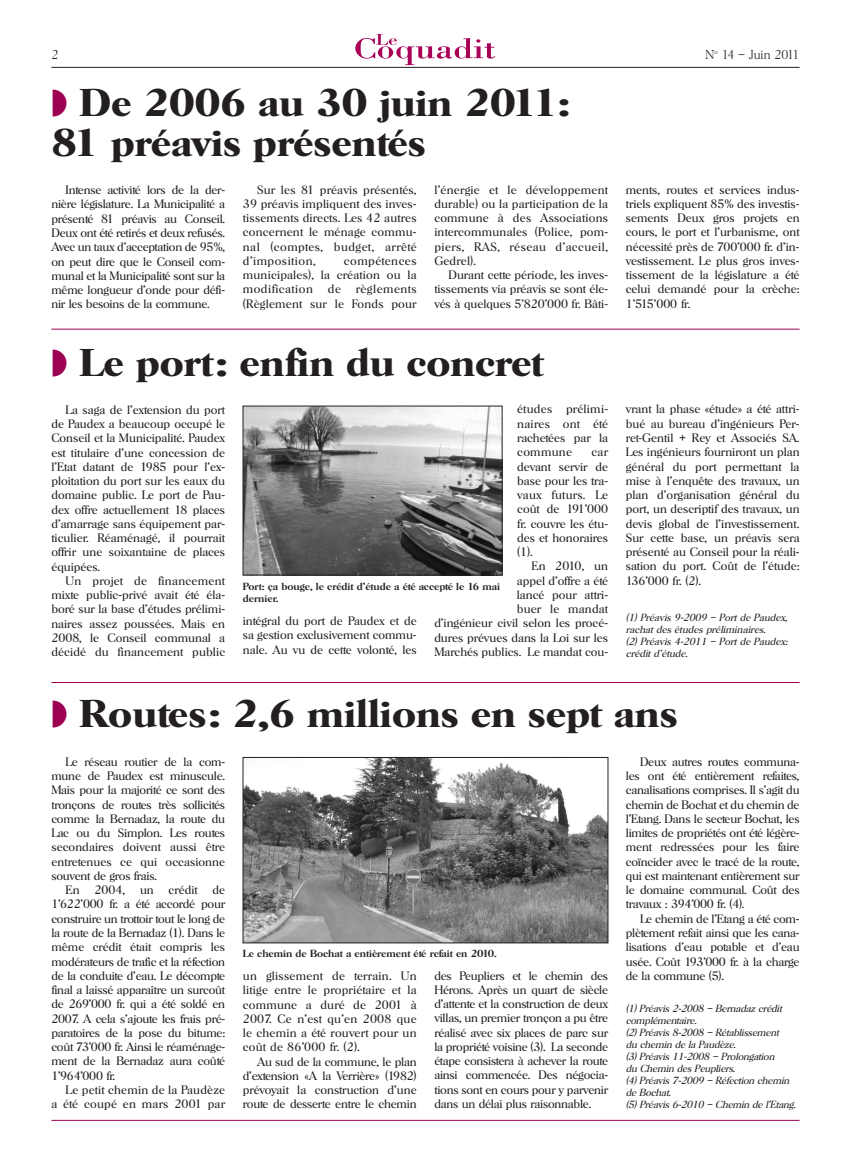
<style>
.page{position:relative;width:851px;height:1170px;background:#fff}
.page>*{position:absolute;margin:0;border:0;box-sizing:border-box;transform-origin:0 0}
.t1{font:600 37.5px/40px "Horsham";color:#231f20}
.t2{font:200 12.5px "Horsham";color:#231f20}
.t3{font:300 11.88px/14.2px "Horsham";color:#231f20;text-align:justify}
.t4{font:italic 300 10px/12px "Horsham";letter-spacing:-.02em;color:#231f20}
.t5{font:italic 300 10px/12px "Horsham";color:#231f20}
.t6{font:500 10px/12px "Horsham";color:#231f20}
.s1{color:#9d0151}
</style>
<div class="page">
<hr style="left:51px;top:67px;width:748px;height:1px;background:#231f20">
<svg style="left:355px;top:34px;width:140px;height:31px"></svg>
<hr style="left:51px;top:1119px;width:748px;height:1px;background:#9d0151">
<hr style="left:51px;top:329px;width:748px;height:1px;background:#9d0151">
<hr style="left:51px;top:682px;width:748px;height:1px;background:#9d0151">
<img style="left:245px;top:759px;width:361px;height:181px">
<div style="left:243px;top:757px;width:365px;height:185px;border:1px solid #231f20"></div>
<img style="left:245px;top:408px;width:255px;height:165px">
<div style="left:243px;top:406px;width:259px;height:169px;border:1px solid #231f20"></div>
<p class="t2" style="left:51px;top:47px;width:8px">2</p>
<h1 class="t1" style="left:51px;top:83px;width:520px"><span class="s1">◗</span> De 2006 au 30 juin 2011:<br>81 préavis présentés</h1>
<p class="t3" style="left:51px;top:183px;width:175px;text-indent:14px">Intense activité lors de la der&shy;nière législature. La Municipalité a présenté 81 préavis au Conseil.<br>Deux ont été retirés et deux refusés.<br>Avec un taux d’acceptation de 95%, on peut dire que le Conseil com&shy;munal et la Municipalité sont sur la même longueur d’onde pour défi&shy;nir les besoins de la commune.</p>
<p class="t3" style="left:434px;top:182px;width:175px">l’énergie et le développement durable) ou la participation de la commune à des Associations intercommunales (Police, pom&shy;piers, RAS, réseau d’accueil, Gedrel).</p>
<p class="t3" style="left:243px;top:182px;width:175px;text-indent:14px">Sur les 81 préavis présentés, 39 préavis impliquent des inves&shy;tissements directs. Les 42 autres concernent le ménage commu&shy;nal (comptes, budget, arrêté d’imposition,</p>
<p class="t3" style="left:243px;top:254px;width:175px;text-indent:101px">compétences municipales), la création ou la modification</p>
<p class="t3" style="left:434px;top:268px;width:175px;text-indent:14px">Durant cette période, les inves&shy;tissements via préavis se sont éle&shy;vés à quelques 5'820'000 fr. Bâti-</p>
<p class="t3" style="left:328px;top:282px;width:15px">de</p>
<p class="t3" style="left:243px;top:282px;width:175px;text-align:right">règlements<br>(Règlement sur le Fonds pour</p>
<h1 class="t1" style="left:51px;top:343px;width:493px"><span class="s1">◗</span> Le port: enfin du concret</h1>
<p class="t3" style="left:517px;top:402px;width:92px">études prélimi&shy;naires ont été rachetées par la commune</p>
<p class="t3" style="left:51px;top:402px;width:175px;text-indent:14px">La saga de l’extension du port de Paudex a beaucoup occupé le Conseil et la Municipalité. Paudex est titulaire d’une concession de l’Etat datant de 1985 pour l’ex&shy;ploitation du port sur les eaux du domaine public. Le port de Pau&shy;dex offre actuellement 18 places d’amarrage sans équipement par&shy;ticulier. Réaménagé, il pourrait offrir une soixantaine de places équipées.</p>
<p class="t3" style="left:51px;top:573px;width:175px;text-indent:14px">Un projet de financement mixte public-privé avait été éla&shy;boré sur la base d’études prélimi&shy;naires assez poussées. Mais en 2008, le Conseil communal a décidé du financement public</p>
<p class="t3" style="left:517px;top:445px;width:92px;text-indent:74px">car devant servir de base pour les tra&shy;vaux futurs. Le coût de 191'000 fr. couvre les étu&shy;des et honoraires (1).</p>
<p class="t3" style="left:434px;top:559px;width:175px;text-align:right">En 2010, un<br>appel d’offre a été<br>lancé pour attri-<br>buer le mandat<br>d’ingénieur civil selon les procé&shy;dures prévues dans la Loi sur les<br>Marchés publics. Le mandat cou-</p>
<p class="t6" style="left:243px;top:580px;width:259px">Port: ça bouge, le crédit d’étude a été accepté le 16 mai dernier.</p>
<p class="t3" style="left:243px;top:614px;width:175px">intégral du port de Paudex et de sa gestion exclusivement commu&shy;nale. Au vu de cette volonté, les</p>
<p class="t2" style="left:705px;top:47px;width:95px">N<sup>o</sup> 14 – Juin 2011</p>
<p class="t3" style="left:625px;top:182px;width:175px">ments, routes et services indus&shy;triels expliquent 85% des investis&shy;sements Deux gros projets en cours, le port et l’urbanisme, ont nécessité près de 700'000 fr. d’in&shy;vestissement. Le plus gros inves&shy;tissement de la législature a été celui demandé pour la crèche:<br>1'515’000 fr.</p>
<p class="t3" style="left:625px;top:402px;width:175px">vrant la phase «étude» a été attri&shy;bué au bureau d’ingénieurs Per&shy;ret-Gentil + Rey et Associés SA.<br>Les ingénieurs fourniront un plan général du port permettant la mise à l’enquête des travaux, un plan d’organisation général du port, un descriptif des travaux, un devis global de l’investissement.<br>Sur cette base, un préavis sera présenté au Conseil pour la réali&shy;sation du port. Coût de l’étude:<br>136'000 fr. (2).</p>
<p class="t5" style="left:625px;top:611px;width:165px">( 1) Préavis 9-2009 – Port de Paudex, rachat des études p réliminaires.<br>(2) Préavis 4-2011 – Port de Paudex: crédit d’étude.</p>
<h1 class="t1" style="left:51px;top:694px;width:627px"><span class="s1">◗</span> Routes: 2,6 millions en sept ans</h1>
<p class="t3" style="left:51px;top:754px;width:175px;text-indent:14px">Le réseau routier de la com&shy;mune de Paudex est minuscule.<br>Mais pour la majorité ce sont des tronçons de routes très sollicités comme la Bernadaz, la route du Lac ou du Simplon. Les routes secondaires doivent aussi être entretenues ce qui occasionne souvent de gros frais.</p>
<p class="t3" style="left:51px;top:882px;width:175px;text-indent:14px">En 2004, un crédit de 1'622’000 fr. a été accordé pour construire un trottoir tout le long de la route de la Bernadaz (1). Dans le même crédit était compris les modérateurs de trafic et la réfection de la conduite d’eau. Le décompte final a laissé apparaître un surcoût de 269'000 fr. qui a été soldé en 2007. A cela s’ajoute les frais pré&shy;paratoires de la pose du bitume: coût 73'000 fr. Ainsi le réaménage&shy;ment de la Bernadaz aura coûté 1'964'000 fr.</p>
<p class="t3" style="left:51px;top:1082px;width:175px;text-align:right">Le petit chemin de la Paudèze<br>a été coupé en mars 2001 par</p>
<p class="t6" style="left:243px;top:947px;width:255px">Le chemin de Bochat a entièrement été refait en 2010.</p>
<p class="t3" style="left:243px;top:968px;width:175px">un glissement de terrain. Un litige entre le propriétaire et la commune a duré de 2001 à 2007. Ce n’est qu’en 2008 que le chemin a été rouvert pour un coût de 86'000 fr. (2).</p>
<p class="t3" style="left:243px;top:1054px;width:175px;text-indent:14px">Au sud de la commune, le plan d’extension «A la Verrière» (1982) prévoyait la construction d’une route de desserte entre le chemin</p>
<p class="t3" style="left:434px;top:968px;width:175px">des Peupliers et le chemin des Hérons. Après un quart de siècle d’attente et la construction de deux villas, un premier tronçon a pu être réalisé avec six places de parc sur la propriété voisine (3). La seconde étape consistera à achever la route ainsi commencée. Des négocia&shy;tions sont en cours pour y parvenir dans un délai plus raisonnable.</p>
<p class="t3" style="left:625px;top:754px;width:175px;text-indent:14px">Deux autres routes communa&shy;les ont été entièrement refaites, canalisations comprises. Il s’agit du chemin de Bochat et du chemin de l’Etang. Dans le secteur Bochat, les limites de propriétés ont été légère&shy;ment redressées pour les faire coïncider avec le tracé de la route, qui est maintenant entièrement sur le domaine communal. Coût des travaux : 394'000 fr. (4).</p>
<p class="t3" style="left:625px;top:911px;width:175px;text-indent:14px">Le chemin de l’Etang a été com&shy;plètement refait ainsi que les cana&shy;lisations d’eau potable et d’eau usée. Coût 193'000 fr. à la charge de la commune (5).</p>
<p class="t4" style="left:625px;top:1002px;width:173px">( 1) Préavis 2-2008 – Bernadaz crédit comp lémentaire.<br>(2) Préavis 8-2008 – Rétablissement<br>du chemin de la Paudèze.<br>(3) Préavis 11-2008 – Prolongation<br>du Chemin des Peupliers.<br>(4) Préavis 7-2009 – Réfection chemin de Bochat.<br>(5) Préavis 6-2010 – Chemin de l’Etang.</p>
</div>
